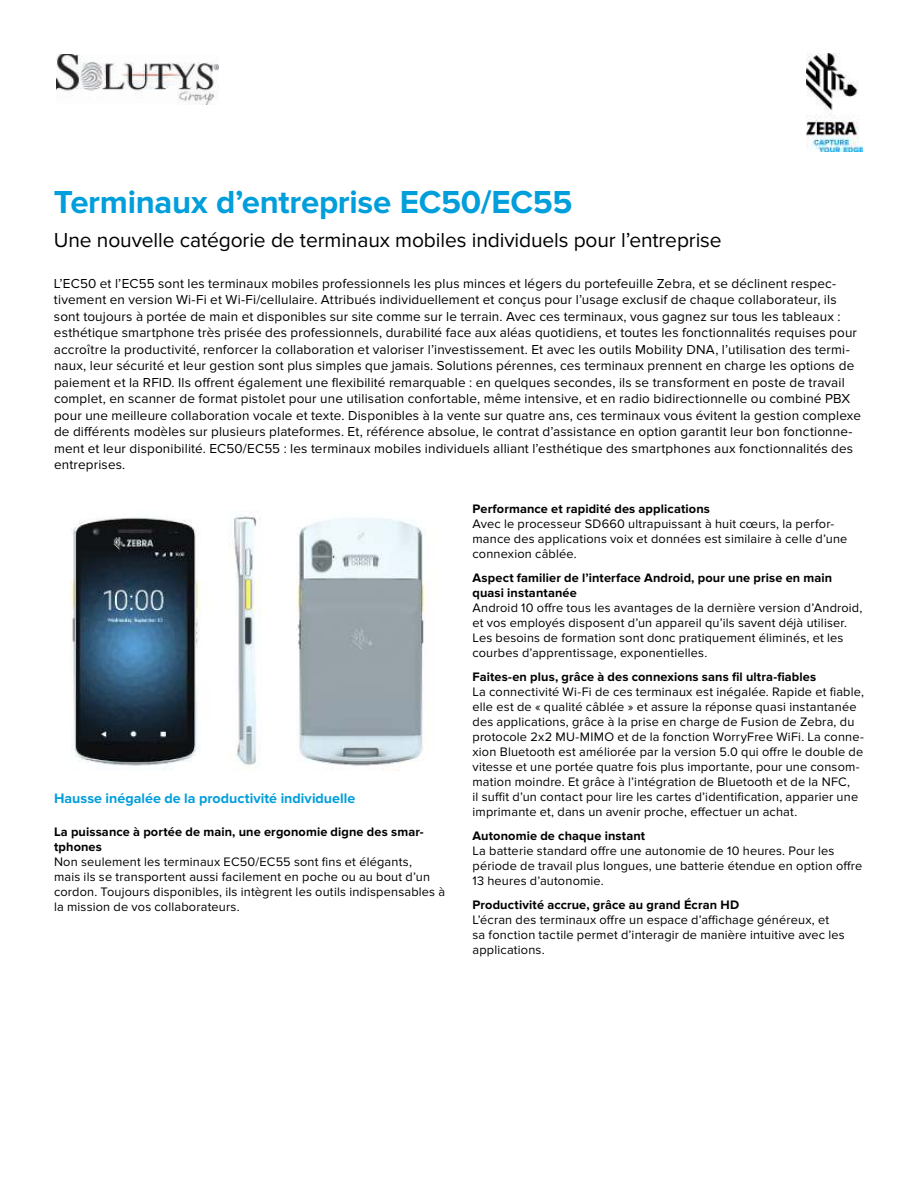
<style>
.page{position:relative;width:918px;height:1188px;background:#fff}
.page>*{position:absolute;margin:0;border:0;box-sizing:border-box;transform-origin:0 0}
.t1{font:700 33px "Proxima Nova";letter-spacing:-.01em;color:#009edb}
.t2{font:21px "Proxima Nova";letter-spacing:-.005em;color:#000}
.t3{font:700 14.25px "Proxima Nova";color:#009edb}
.t4{font:13.5px/16.5px "Proxima Nova";letter-spacing:.01em;color:#000}
.t5{font:12.75px/15px "Proxima Nova";letter-spacing:.015em;color:#000}
.t6{font:700 12.75px/15px "Proxima Nova";letter-spacing:.01em;color:#000}
</style>
<div class="page">
<img style="left:806px;top:54px;width:56px;height:97px">
<img style="left:70px;top:512px;width:357px;height:258px">
<img style="left:57px;top:54px;width:162px;height:50px">
<h1 class="t1" style="left:54px;top:184px;width:520px">Terminaux d’entreprise EC50/EC55</h1>
<h2 class="t2" style="left:54px;top:229px;width:669px">Une nouvelle catégorie de terminaux mobiles individuels pour l’entreprise</h2>
<p class="t4" style="left:54px;top:275px;width:809px">L’EC50 et l’EC55 sont les terminaux mobiles professionnels les plus minces et légers du portefeuille Zebra, et se déclinent respec&shy;tivement en version Wi-Fi et Wi-Fi/cellulaire. Attribués individuellement et conçus pour l’usage exclusif de chaque collaborateur, ils sont toujours à portée de main et disponibles sur site comme sur le terrain. Avec ces terminaux, vous gagnez sur tous les tableaux : esthétique smartphone très prisée des professionnels, durabilité face aux aléas quotidiens, et toutes les fonctionnalités requises pour accroître la productivité, renforcer la collaboration et valoriser l’investissement. Et avec les outils Mobility DNA, l’utilisation des termi&shy;naux, leur sécurité et leur gestion sont plus simples que jamais. Solutions pérennes, ces terminaux prennent en charge les options de paiement et la RFID. Ils offrent également une flexibilité remarquable : en quelques secondes, ils se transforment en poste de travail complet, en scanner de format pistolet pour une utilisation confortable, même intensive, et en radio bidirectionnelle ou combiné PBX pour une meilleure collaboration vocale et texte. Disponibles à la vente sur quatre ans, ces terminaux vous évitent la gestion complexe de différents modèles sur plusieurs plateformes. Et, référence absolue, le contrat d’assistance en option garantit leur bon fonctionne&shy;ment et leur disponibilité. EC50/EC55 : les terminaux mobiles individuels alliant l’esthétique des smartphones aux fonctionnalités des entreprises.</p>
<p class="t3" style="left:54px;top:790px;width:303px">Hausse inégalée de la productivité individuelle</p>
<p class="t6" style="left:54px;top:824px;width:371px">La puissance à portée de main, une ergonomie digne des smar&shy;tphones</p>
<p class="t5" style="left:54px;top:854px;width:393px">Non seulement les terminaux EC50/EC55 sont fins et élégants,<br>mais ils se transportent aussi facilement en poche ou au bout d’un cordon. Toujours disponibles, ils intègrent les outils indispensables à la mission de vos collaborateurs.</p>
<p class="t6" style="left:473px;top:501px;width:239px">Performance et rapidité des applications</p>
<p class="t5" style="left:473px;top:516px;width:376px">Avec le processeur SD660 ultrapuissant à huit cœurs, la perfor&shy;mance des applications voix et données est similaire à celle d’une connexion câblée.</p>
<p class="t6" style="left:473px;top:570px;width:361px">Aspect familier de l’interface Android, pour une prise en main quasi instantanée</p>
<p class="t5" style="left:473px;top:600px;width:391px">Android 10 offre tous les avantages de la dernière version d’Android, et vos employés disposent d’un appareil qu’ils savent déjà utiliser.<br>Les besoins de formation sont donc pratiquement éliminés, et les courbes d’apprentissage, exponentielles.</p>
<p class="t6" style="left:473px;top:669px;width:345px">Faites-en plus, grâce à des connexions sans fil ultra-fiables</p>
<p class="t5" style="left:473px;top:684px;width:393px">La connectivité Wi-Fi de ces terminaux est inégalée. Rapide et fiable, elle est de « qualité câblée » et assure la réponse quasi instantanée des applications, grâce à la prise en charge de Fusion de Zebra, du protocole 2x2 MU-MIMO et de la fonction WorryFree WiFi. La conne&shy;xion Bluetooth est améliorée par la version 5.0 qui offre le double de vitesse et une portée quatre fois plus importante, pour une consom&shy;mation moindre. Et grâce à l’intégration de Bluetooth et de la NFC,<br>il suffit d’un contact pour lire les cartes d’identification, apparier une imprimante et, dans un avenir proche, effectuer un achat.</p>
<p class="t6" style="left:473px;top:828px;width:174px">Autonomie de chaque instant</p>
<p class="t5" style="left:473px;top:843px;width:391px">La batterie standard offre une autonomie de 10 heures. Pour les période de travail plus longues, une batterie étendue en option offre<br>13 heures d’autonomie.</p>
<p class="t6" style="left:473px;top:897px;width:268px">Productivité accrue, grâce au grand Écran HD</p>
<p class="t5" style="left:473px;top:912px;width:374px">L’écran des terminaux offre un espace d’affichage généreux, et sa fonction tactile permet d’interagir de manière intuitive avec les applications.</p>
</div>
